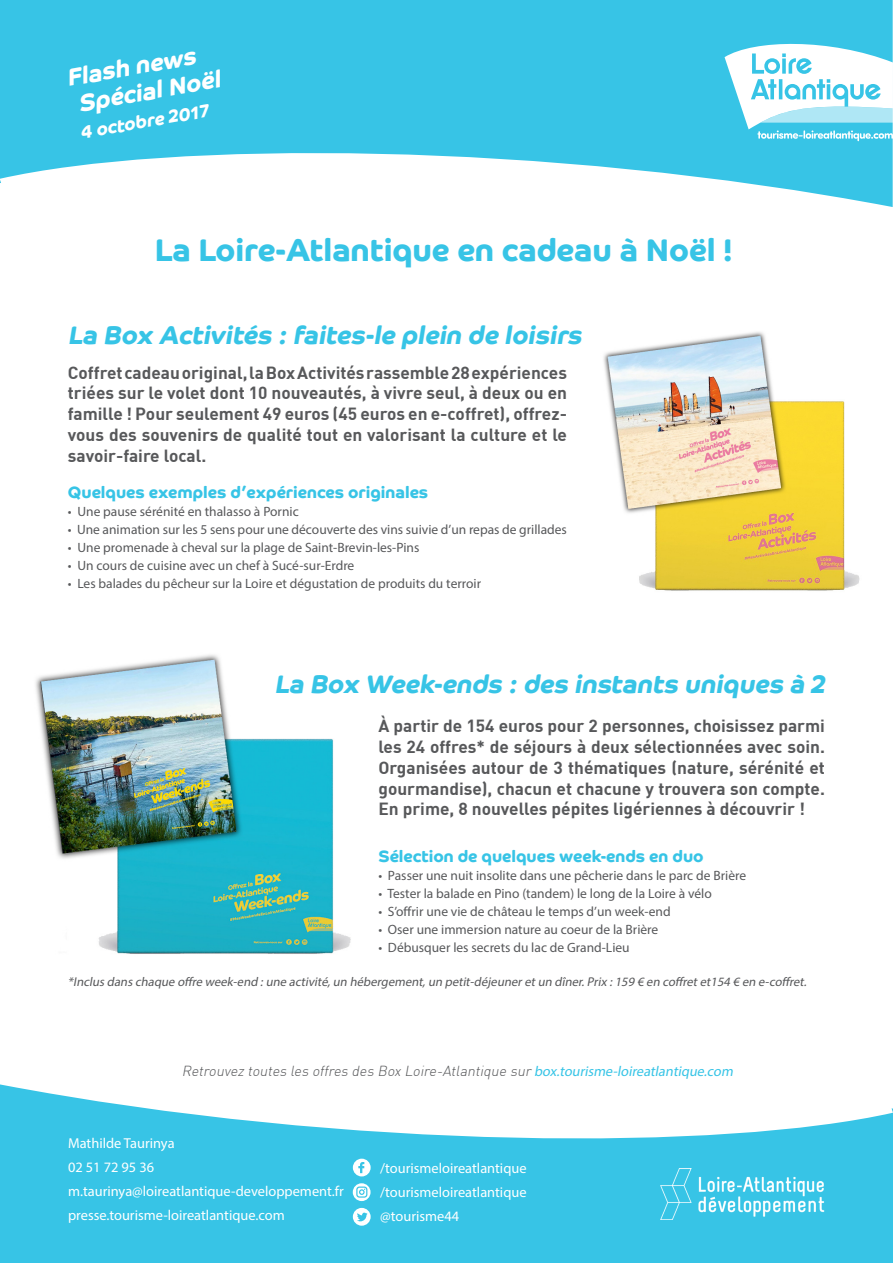
<style>
.page{position:relative;width:893px;height:1263px;background:#fff}
.page>*{position:absolute;margin:0;border:0;box-sizing:border-box;transform-origin:0 0}
.t1{font:700 31.5px "Co Headline";color:#37c4e6}
.t2{font:italic 700 25.5px "Co Headline";color:#37c4e6}
.t3{font:italic 700 24px "Co Headline";color:#fff}
.t4{font:italic 700 18px "Co Headline";color:#fff}
.chapô{font:700 17.25px/20.7px "DIN";color:#57585a;text-align:justify}
.Texte_courant{font:700 16.5px "Co Headline";color:#37c4e6}
.pied_de_page{font:14.4px/24px "Myriad Pro";color:#fff;text-align:justify}
.chapô-2{font:italic 300 14.25px "DIN";color:#57585a}
.Texte_courant-2{font:13.5px "Myriad Pro";color:#57585a}
.chapô-3{font:italic 12.75px "Myriad Pro";color:#57585a}
.s1{font-family:"Myriad Pro";font-weight:400;color:#37c4e6}
</style>
<div class="page">
<img style="left:603px;top:332px;width:257px;height:259px">
<img style="left:35px;top:655px;width:316px;height:299px">
<svg style="left:0;top:0;width:893px;height:207px;fill:#37c4e6"></svg>
<svg style="left:0;top:1084px;width:893px;height:179px;fill:#37c4e6"></svg>
<svg style="left:353px;top:1159px;width:18px;height:17px"></svg>
<svg style="left:353px;top:1208px;width:18px;height:18px"></svg>
<svg style="left:353px;top:1183px;width:18px;height:18px"></svg>
<svg style="left:725px;top:38px;width:168px;height:103px"></svg>
<img style="left:661px;top:1168px;width:164px;height:51px">
<p class="t3" style="left:64px;top:64px;width:132px;rotate:-10deg">Flash news</p>
<p class="t3" style="left:76px;top:90px;width:145px;rotate:-10deg">Spécial Noël</p>
<p class="t4" style="left:78px;top:122px;width:132px;rotate:-10deg">4 octobre 2017</p>
<p class="t1" style="left:155px;top:232px;width:579px">La Loire-Atlantique en cadeau à Noël !</p>
<p class="t2" style="left:68px;top:320px;width:522px">La Box Activités :faites-le plein de loisirs</p>
<p class="chapô" style="left:68px;top:361px;width:501px">Coffret cadeau original, la Box Activités rassemble 28 expériences triées sur le volet dont 10 nouveautés, à vivre seul, à deux ou en famille ! Pour seulement 49 euros (45 euros en e-coffret), offrez&shy;vous des souvenirs de qualité tout en valorisant la culture et le savoir-faire local.</p>
<p class="Texte_courant" style="left:68px;top:482px;width:362px">Quelques exemples d’expériences originales</p>
<p class="Texte_courant-2" style="left:68px;top:503px;width:232px">• Une pause sérénité en thalasso à Pornic</p>
<p class="Texte_courant-2" style="left:68px;top:521px;width:501px">• Une animation sur les 5 sens pour une découverte des vins suivie d’un repas de grillades</p>
<p class="Texte_courant-2" style="left:68px;top:539px;width:353px">• Une promenade à cheval sur la plage de Saint-Brevin-les-Pins</p>
<p class="Texte_courant-2" style="left:68px;top:557px;width:288px">• Un cours de cuisine avec un chef à Sucé-sur-Erdre</p>
<p class="Texte_courant-2" style="left:68px;top:575px;width:415px">• Les balades du pêcheur sur la Loire et dégustation de produits du terroir</p>
<p class="t2" style="left:274px;top:669px;width:559px">La Box Week-ends :des instants uniques à 2</p>
<p class="chapô" style="left:378px;top:715px;width:448px">À partir de 154 euros pour 2 personnes, choisissez parmi les 24 offres* de séjours à deux sélectionnées avec soin.<br>Organisées autour de 3 thématiques (nature, sérénité et gourmandise), chacun et chacune y trouvera son compte.<br>En prime, 8 nouvelles pépites ligériennes à découvrir !</p>
<p class="Texte_courant" style="left:378px;top:846px;width:327px">Sélection de quelques week-ends en duo</p>
<p class="Texte_courant-2" style="left:378px;top:867px;width:369px">• Passer une nuit insolite dans une pêcherie dans le parc de Brière</p>
<p class="Texte_courant-2" style="left:378px;top:885px;width:335px">• Tester la balade en Pino (tandem) le long de la Loire à vélo</p>
<p class="Texte_courant-2" style="left:378px;top:903px;width:294px">• S’offrir une vie de château le temps d’un week-end</p>
<p class="Texte_courant-2" style="left:378px;top:921px;width:281px">• Oser une immersion nature au coeur de la Brière</p>
<p class="Texte_courant-2" style="left:378px;top:939px;width:253px">• Débusquer les secrets du lac de Grand-Lieu</p>
<p class="chapô-3" style="left:68px;top:974px;width:743px">*Inclus dans chaque offre week-end :une activité,un hébergement,un petit-déjeuneretun dîner.Prix :159 € en coffretet154 € en e-coffret.</p>
<p class="chapô-2" style="left:182px;top:1061px;width:556px">Retrouvez toutes les offres des Box Loire-Atlantique sur <span class="s1">box.tourisme-loireatlantique.com</span></p>
<p class="pied_de_page" style="left:68px;top:1131px;width:108px">Mathilde Taurinya</p>
<p class="pied_de_page" style="left:68px;top:1155px;width:88px">02 51 72 95 36</p>
<p class="pied_de_page" style="left:68px;top:1179px;width:277px">m.taurinya@loireatlantique-developpement.fr</p>
<p class="pied_de_page" style="left:68px;top:1203px;width:218px">presse.tourisme-loireatlantique.com</p>
<p class="pied_de_page" style="left:380px;top:1156px;width:148px">/tourismeloireatlantique /tourismeloireatlantique @tourisme44</p>
</div>
